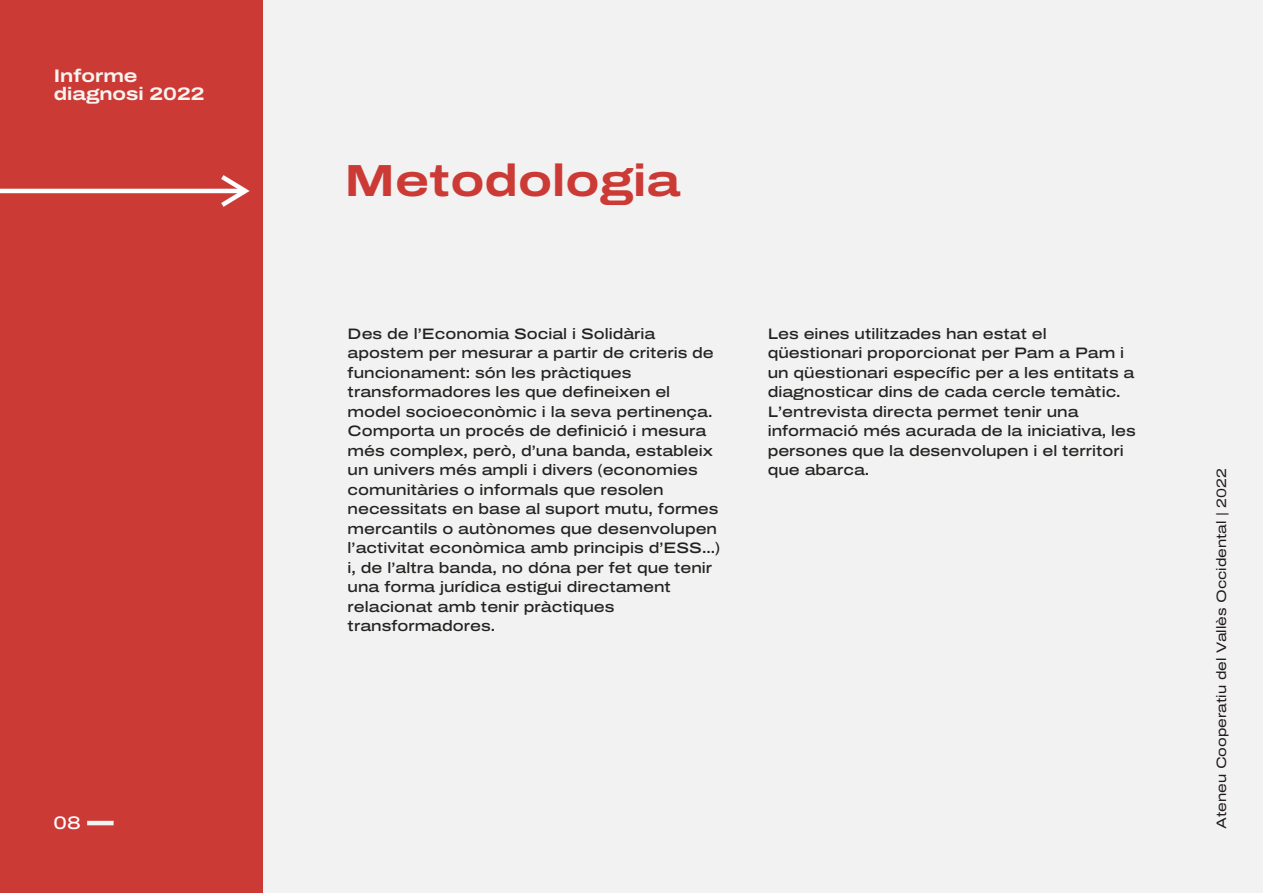
<style>
.page{position:relative;width:1263px;height:893px;background:#fff}
.page>*{position:absolute;margin:0;border:0;box-sizing:border-box;transform-origin:0 0}
.t1{font:700 45px "Archivo Expanded";color:#cc3a36}
.t2{font:700 18.15px/18px "Archivo Expanded";color:#f6f4f1}
.t3{font:500 18.15px "Archivo Expanded";color:#fff}
.t4{font:500 15.15px/19.5px "Archivo Expanded";color:#222220}
.t5{font:13.65px "Archivo Expanded";color:#1f191a}
</style>
<div class="page">
<div style="left:197px;top:0;width:1066px;height:893px;background:#f2f2f2"></div>
<div style="left:0;top:0;width:262px;height:893px;background:#cc3a36"></div>
<hr style="left:0;top:189px;width:245px;height:4px;background:#fff">
<svg style="left:216px;top:175px;width:34px;height:32px"></svg>
<hr style="left:87px;top:821px;width:27px;height:4px;background:#f6f4f1">
<p class="t2" style="left:54px;top:67px;width:152px">Informe diagnosi 2022</p>
<p class="t3" style="left:54px;top:809px;width:29px">08</p>
<h1 class="t1" style="left:344px;top:147px;width:337px">Metodologia</h1>
<p class="t4" style="left:348px;top:324px;width:374px">Des de l’Economia Social i Solidària apostem per mesurar a partir de criteris de funcionament: són les pràctiques transformadores les que defineixen el model socioeconòmic i la seva pertinença.<br>Comporta un procés de definició i mesura més complex, però, d’una banda, estableix un univers més ampli i divers (economies comunitàries o informals que resolen necessitats en base al suport mutu, formes mercantils o autònomes que desenvolupen l’activitat econòmica amb principis d’ESS...) i, de l’altra banda, no dóna per fet que tenir una forma jurídica estigui directament relacionat amb tenir pràctiques transformadores.</p>
<p class="t4" style="left:768px;top:324px;width:370px">Les eines utilitzades han estat el qüestionari proporcionat per Pam a Pam i un qüestionari específic per a les entitats a diagnosticar dins de cada cercle temàtic.<br>L’entrevista directa permet tenir una informació més acurada de la iniciativa, les persones que la desenvolupen i el territori que abarca.</p>
<p class="t5" style="left:1211px;top:829px;width:362px;rotate:-90deg">Ateneu Cooperatiu del Vallès Occidental | 2022</p>
</div>
